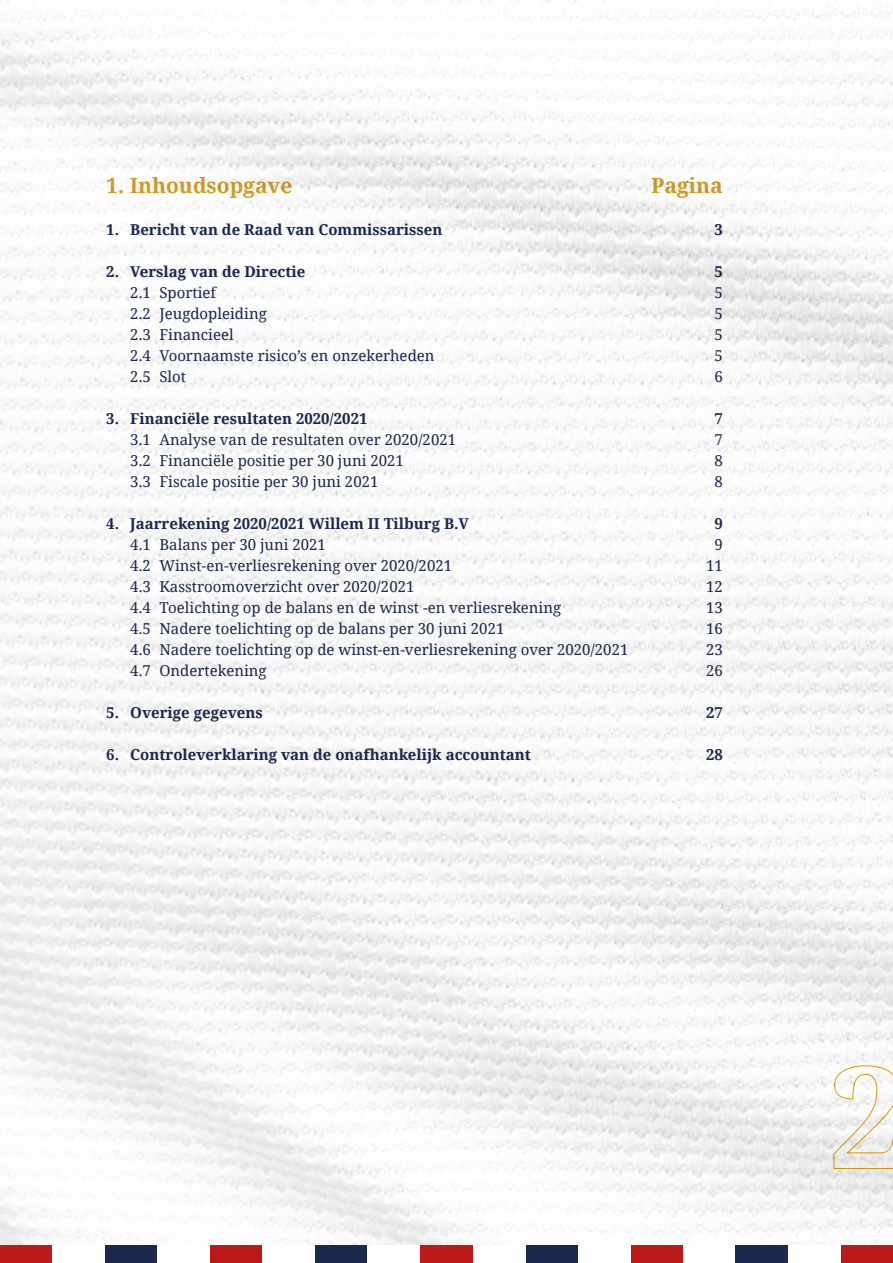
<style>
.page{position:relative;width:893px;height:1263px;background:#fff}
.page>*{position:absolute;margin:0;border:0;box-sizing:border-box;transform-origin:0 0}
.t1{font:700 21px "Noto Serif";color:#d29e27}
.t2{font:15px "Noto Serif";color:#1d2851}
.t3{font:700 15px "Noto Serif";color:#1d2851}
</style>
<div class="page">
<img style="left:0;top:0;width:893px;height:1245px">
<div style="left:315px;top:1245px;width:53px;height:18px;background:#1d2851"></div>
<div style="left:525px;top:1245px;width:53px;height:18px;background:#1d2851"></div>
<div style="left:105px;top:1245px;width:53px;height:18px;background:#1d2851"></div>
<div style="left:420px;top:1245px;width:53px;height:18px;background:#bc1919"></div>
<div style="left:210px;top:1245px;width:53px;height:18px;background:#bc1919"></div>
<div style="left:0;top:1245px;width:53px;height:18px;background:#bc1919"></div>
<div style="left:630px;top:1245px;width:53px;height:18px;background:#bc1919"></div>
<div style="left:840px;top:1245px;width:53px;height:18px;background:#bc1919"></div>
<div style="left:735px;top:1245px;width:53px;height:18px;background:#1d2851"></div>
<h1 class="t1" style="left:106px;top:170px;width:188px">1. Inhoudsopgave</h1>
<h1 class="t1" style="left:651px;top:170px;width:73px">Pagina</h1>
<p class="t3" style="left:106px;top:219px;width:338px">1. Bericht van de Raad van Commissarissen</p>
<p class="t3" style="left:714px;top:219px;width:10px">3</p>
<p class="t3" style="left:106px;top:261px;width:201px">2. Verslag van de Directie</p>
<p class="t3" style="left:714px;top:261px;width:10px">5</p>
<p class="t2" style="left:130px;top:282px;width:87px">2.1 Sportief</p>
<p class="t2" style="left:714px;top:282px;width:10px">5</p>
<p class="t2" style="left:130px;top:303px;width:138px">2.2 Jeugdopleiding</p>
<p class="t2" style="left:714px;top:303px;width:10px">5</p>
<p class="t2" style="left:130px;top:324px;width:105px">2.3 Financieel</p>
<p class="t2" style="left:714px;top:324px;width:10px">5</p>
<p class="t2" style="left:130px;top:345px;width:306px">2.4 Voornaamste risico’s en onzekerheden</p>
<p class="t2" style="left:714px;top:345px;width:10px">5</p>
<p class="t2" style="left:130px;top:366px;width:57px">2.5 Slot</p>
<p class="t2" style="left:714px;top:366px;width:10px">6</p>
<p class="t3" style="left:106px;top:408px;width:263px">3. Financiële resultaten 2020/2021</p>
<p class="t3" style="left:714px;top:408px;width:10px">7</p>
<p class="t2" style="left:130px;top:429px;width:327px">3.1 Analyse van de resultaten over 2020/2021</p>
<p class="t2" style="left:714px;top:429px;width:10px">7</p>
<p class="t2" style="left:130px;top:450px;width:275px">3.2 Financiële positie per 30 juni 2021</p>
<p class="t2" style="left:714px;top:450px;width:10px">8</p>
<p class="t2" style="left:130px;top:471px;width:250px">3.3 Fiscale positie per 30 juni 2021</p>
<p class="t2" style="left:714px;top:471px;width:10px">8</p>
<p class="t3" style="left:106px;top:513px;width:364px">4. Jaarrekening 2020/2021 Willem II Tilburg B.V</p>
<p class="t3" style="left:714px;top:513px;width:10px">9</p>
<p class="t2" style="left:130px;top:534px;width:197px">4.1 Balans per 30 juni 2021</p>
<p class="t2" style="left:714px;top:534px;width:10px">9</p>
<p class="t2" style="left:130px;top:555px;width:323px">4.2 Winst-en-verliesrekening over 2020/2021</p>
<p class="t2" style="left:706px;top:555px;width:18px">11</p>
<p class="t2" style="left:130px;top:576px;width:286px">4.3 Kasstroomoverzicht over 2020/2021</p>
<p class="t2" style="left:706px;top:576px;width:18px">12</p>
<p class="t2" style="left:130px;top:597px;width:432px">4.4 Toelichting op de balans en de winst -en verliesrekening</p>
<p class="t2" style="left:706px;top:597px;width:18px">13</p>
<p class="t2" style="left:130px;top:618px;width:376px">4.5 Nadere toelichting op de balans per 30 juni 2021</p>
<p class="t2" style="left:706px;top:618px;width:18px">16</p>
<p class="t2" style="left:130px;top:639px;width:500px">4.6 Nadere toelichting op de winst-en-verliesrekening over 2020/2021</p>
<p class="t2" style="left:706px;top:639px;width:18px">23</p>
<p class="t2" style="left:130px;top:660px;width:138px">4.7 Ondertekening</p>
<p class="t2" style="left:706px;top:660px;width:18px">26</p>
<p class="t3" style="left:106px;top:702px;width:158px">5. Overige gegevens</p>
<p class="t3" style="left:706px;top:702px;width:18px">27</p>
<p class="t3" style="left:106px;top:744px;width:426px">6. Controleverklaring van de onafhankelijk accountant</p>
<p class="t3" style="left:706px;top:744px;width:18px">28</p>
</div>
